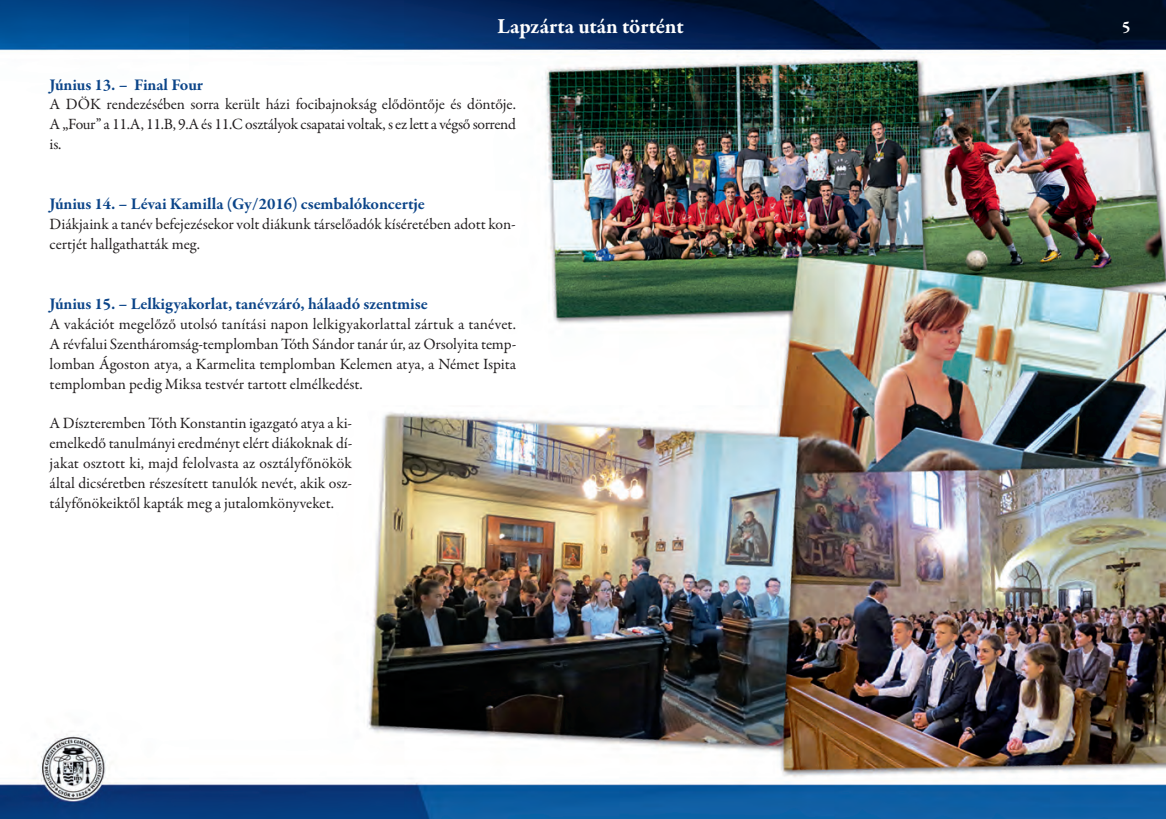
<style>
.page{position:relative;width:1166px;height:819px;background:#fff}
.page>*{position:absolute;margin:0;border:0;box-sizing:border-box;transform-origin:0 0}
.t1{font:700 21.88px "Garamond Premr Pro";letter-spacing:-.005em;color:#fff}
.t2{font:700 16.62px "Garamond Premr Pro";color:#0c4589}
.t3{font:700 16.62px "Garamond Premr Pro";color:#fff}
.t4{font:15.75px/19.9px "Garamond Premr Pro";color:#231f20;text-align:justify}
</style>
<div class="page">
<img style="left:0;top:0;width:1166px;height:819px">
<h1 class="t1" style="left:497px;top:17px;width:188px">Lapzárta után történt</h1>
<p class="t3" style="left:1122px;top:20px;width:10px">5</p>
<p class="t2" style="left:50px;top:78px;width:155px">Június 13. – Final Four</p>
<p class="t4" style="left:50px;top:96px;width:468px">A DÖK rendezésében sorra került házi focibajnokság elődöntője és döntője.<br>A „Four” a 11.A, 11.B, 9.A és 11.C osztályok csapatai voltak, s ez lett a végső sorrend is.</p>
<p class="t2" style="left:50px;top:198px;width:377px">Június 14. – Lévai Kamilla (Gy/2016) csembalókoncertje</p>
<p class="t4" style="left:50px;top:215px;width:468px">Diákjaink a tanév befejezésekor volt diákunk társelőadók kíséretében adott kon&shy;certjét hallgathatták meg.</p>
<p class="t2" style="left:50px;top:297px;width:380px">Június 15. – Lelkigyakorlat, tanévzáró, hálaadó szentmise</p>
<p class="t4" style="left:50px;top:315px;width:468px">A vakációt megelőző utolsó tanítási napon lelkigyakorlattal zártuk a tanévet.<br>A révfalui Szentháromság-templomban Tóth Sándor tanár úr, az Orsolyita temp&shy;lomban Ágoston atya, a Karmelita templomban Kelemen atya, a Német Ispita templomban pedig Miksa testvér tartott elmélkedést.</p>
<p class="t4" style="left:50px;top:415px;width:304px">A Díszteremben Tóth Konstantin igazgató atya a ki&shy;emelkedő tanulmányi eredményt elért diákoknak dí&shy;jakat osztott ki, majd felolvasta az osztályfőnökök által dicséretben részesített tanulók nevét, akik osz&shy;tályfőnökeiktől kapták meg a jutalomkönyveket.</p>
</div>
